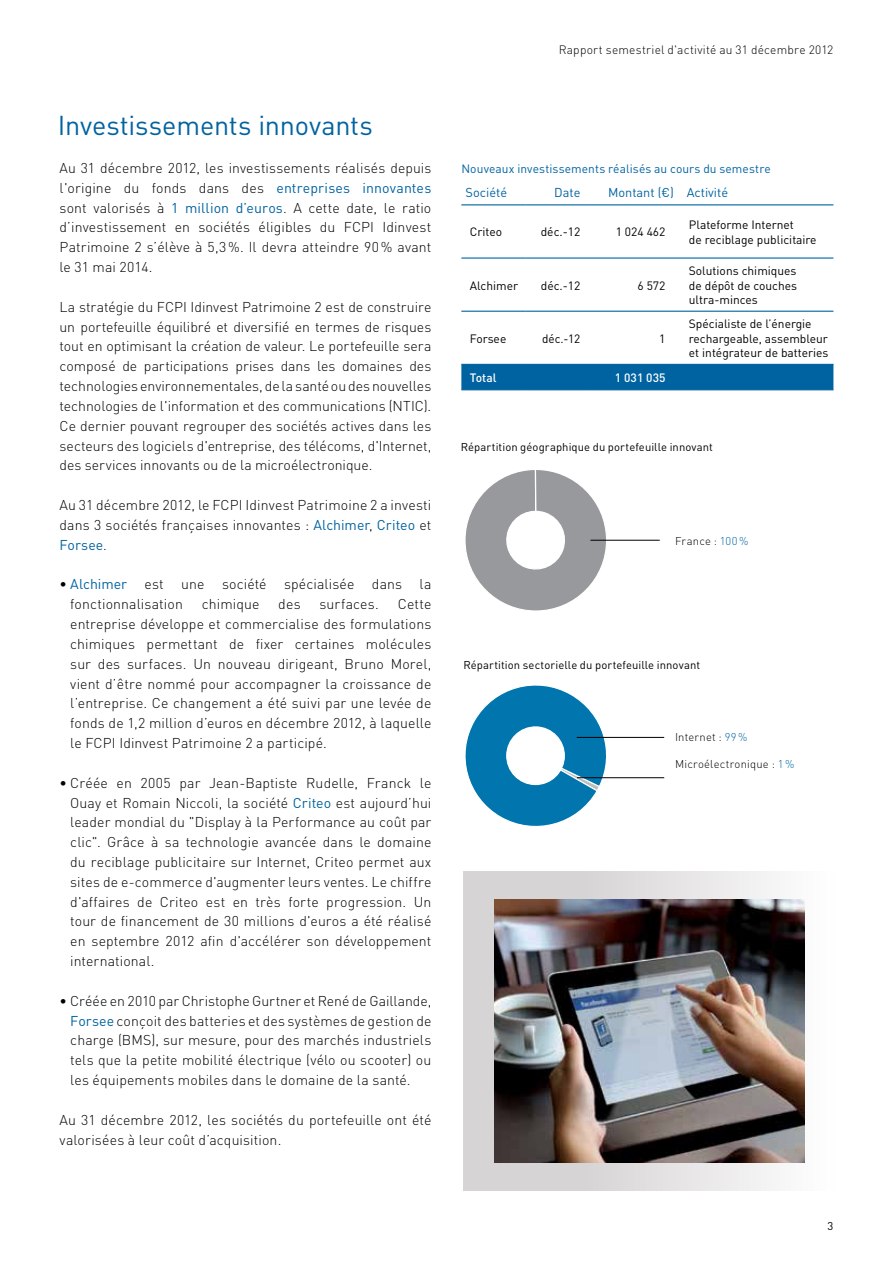
<style>
.page{position:relative;width:893px;height:1263px;background:#fff}
.page>*{position:absolute;margin:0;border:0;box-sizing:border-box;transform-origin:0 0}
.t1{font:27px "DIN";letter-spacing:-.005em;color:#0063a1}
.t2{font:300 14.1px/19.8px "DIN";letter-spacing:.01em;color:#000;text-align:justify}
.t3{font:12.75px "DIN";color:#0063a1}
.t4{font:12px/14.4px "DIN";color:#000}
.t5{font:12px "DIN";letter-spacing:.01em;color:#0063a1}
.t6{font:300 12px "DIN";letter-spacing:.015em;color:#000}
.t7{font:500 12px "DIN";color:#fff}
.t8{font:11.25px "DIN";letter-spacing:.01em;color:#000}
.t9{font:300 11.25px "DIN";letter-spacing:.015em;color:#000}
.s1{font-weight:400;color:#0063a1}
.s2{font-weight:400}
.s3{font-family:"DIN Regular Alternate"}
.s4{color:#0063a1}
</style>
<div class="page">
<svg style="left:465px;top:470px;width:142px;height:141px"></svg>
<svg style="left:465px;top:685px;width:142px;height:142px"></svg>
<div style="left:506px;top:727px;width:59px;height:58px;background:#fff;border-radius:50%"></div>
<div style="left:506px;top:726px;width:59px;height:59px;border:1px solid #fff;border-radius:50%"></div>
<div style="left:461px;top:365px;width:372px;height:24px;background:#0063a1"></div>
<hr style="left:461px;top:204px;width:64px;height:1px;background:#0063a1">
<hr style="left:525px;top:204px;width:64px;height:1px;background:#0063a1">
<hr style="left:589px;top:204px;width:85px;height:1px;background:#0063a1">
<hr style="left:674px;top:204px;width:159px;height:1px;background:#0063a1">
<hr style="left:461px;top:257px;width:64px;height:2px;background:#0063a1">
<hr style="left:525px;top:257px;width:64px;height:2px;background:#0063a1">
<hr style="left:589px;top:257px;width:85px;height:2px;background:#0063a1">
<hr style="left:674px;top:257px;width:159px;height:2px;background:#0063a1">
<hr style="left:461px;top:311px;width:64px;height:1px;background:#0063a1">
<hr style="left:525px;top:311px;width:64px;height:1px;background:#0063a1">
<hr style="left:589px;top:311px;width:85px;height:1px;background:#0063a1">
<hr style="left:674px;top:311px;width:159px;height:1px;background:#0063a1">
<hr style="left:461px;top:364px;width:64px;height:1px;background:#0063a1">
<hr style="left:525px;top:364px;width:64px;height:1px;background:#0063a1">
<hr style="left:589px;top:364px;width:85px;height:1px;background:#0063a1">
<hr style="left:674px;top:364px;width:159px;height:1px;background:#0063a1">
<hr style="left:461px;top:389px;width:64px;height:1px;background:#0063a1">
<hr style="left:525px;top:389px;width:64px;height:1px;background:#0063a1">
<hr style="left:589px;top:389px;width:85px;height:1px;background:#0063a1">
<hr style="left:674px;top:389px;width:159px;height:1px;background:#0063a1">
<div style="left:463px;top:871px;width:372px;height:320px;background:linear-gradient(to right,#cbc7c8,#f8f7f8)"></div>
<img style="left:495px;top:900px;width:309px;height:262px">
<hr style="left:590px;top:540px;width:70px;height:1px;background:#000">
<hr style="left:577px;top:737px;width:87px;height:1px;background:#000">
<hr style="left:577px;top:777px;width:87px;height:1px;background:#000">
<h1 class="t1" style="left:58px;top:108px;width:317px">Investissements innovants</h1>
<p class="t2" style="left:60px;top:158px;width:373px">Au 31 décembre 2012, les investissements réalisés depuis l'origine du fonds dans des <span class="s1">entreprises innovantes </span>sont valorisés à <span class="s1">1 million d’euros</span>. A cette date, le ratio d’investissement en sociétés éligibles du FCPI Idinvest Patrimoine 2 s’élève à 5,3%. Il devra atteindre 90% avant le 31 mai 2014.</p>
<p class="t2" style="left:60px;top:297px;width:373px">La stratégie du FCPI Idinvest Patrimoine 2 est de construire un portefeuille équilibré et diversifié en termes de risques tout en optimisant la création de valeur. Le portefeuille sera composé de participations prises dans les domaines des technologies environnementales, de la santé ou des nouvelles technologies de l'information et des communications (NTIC).<br>Ce dernier pouvant regrouper des sociétés actives dans les secteurs des logiciels d'entreprise, des télécoms, d'Internet, des services innovants ou de la microélectronique.</p>
<p class="t2" style="left:60px;top:495px;width:373px">Au 31 décembre 2012, le FCPI Idinvest Patrimoine 2 a investi dans 3 sociétés françaises innovantes : <span class="s1">Alchimer</span>, <span class="s1">Criteo</span> et <span class="s1">Forsee</span>.</p>
<p class="t2" style="left:70px;top:574px;width:363px;text-indent:-11px"><span class="s2">•</span> <span class="s1">Alchimer</span> est une société spécialisée dans la fonctionnalisation</p>
<p class="t2" style="left:70px;top:594px;width:363px;text-indent:328px">Cette entreprise développe et commercialise des formulations chimiques permettant de fixer certaines molécules sur des surfaces. Un nouveau dirigeant, Bruno Morel, vient d’être nommé pour accompagner la croissance de l’entreprise. Ce changement a été suivi par une levée de fonds de 1,2 million d’euros en décembre 2012, à laquelle le FCPI Idinvest Patrimoine 2 a participé.</p>
<p class="t2" style="left:70px;top:772px;width:363px;text-indent:-11px"><span class="s2">•</span> Créée en 2005 par Jean-Baptiste Rudelle, Franck le Ouay et Romain Niccoli, la société <span class="s1">Criteo</span> est aujourd’hui leader mondial du "Display à la Performance au coût par clic". Grâce à sa technologie avancée dans le domaine du reciblage publicitaire sur Internet, Criteo permet aux sites de e-commerce d'augmenter leurs ventes. Le chiffre d'affaires de Criteo est en très forte progression. Un tour de financement de 30 millions d'euros a été réalisé en septembre 2012 afin d'accélérer son développement international.</p>
<p class="t2" style="left:70px;top:991px;width:363px;text-indent:-11px"><span class="s2">•</span> Créée en 2010 par Christophe Gurtner et René de Gaillande, <span class="s1">Forsee</span> conçoit des batteries et des systèmes de gestion de charge (BMS), sur mesure, pour des marchés industriels tels que la petite mobilité électrique (vélo ou scooter) ou les équipements mobiles dans le domaine de la santé.</p>
<p class="t2" style="left:60px;top:1110px;width:373px">Au 31 décembre 2012, les sociétés du portefeuille ont été valorisées à leur coût d’acquisition.</p>
<p class="t2" style="left:202px;top:594px;width:59px">chimique</p>
<p class="t2" style="left:278px;top:594px;width:24px">des</p>
<p class="t2" style="left:320px;top:594px;width:61px">surfaces.</p>
<p class="t6" style="left:559px;top:43px;width:276px">Rapport semestriel d'activité au 31 décembre 2012</p>
<p class="t5" style="left:461px;top:161px;width:311px">Nouveaux investissements réalisés au cours du semestre</p>
<p class="t3" style="left:466px;top:185px;width:43px">Société</p>
<p class="t3" style="left:554px;top:185px;width:28px">Date</p>
<p class="t3" style="left:608px;top:185px;width:122px">Montant (<span class="s3">€</span>) Activité</p>
<p class="t4" style="left:470px;top:225px;width:34px">Criteo</p>
<p class="t4" style="left:541px;top:225px;width:41px">déc.-12</p>
<p class="t4" style="left:616px;top:225px;width:51px">1 024 462</p>
<p class="t4" style="left:689px;top:217px;width:129px">Plateforme Internet<br>de reciblage publicitaire</p>
<p class="t4" style="left:470px;top:278px;width:50px">Alchimer</p>
<p class="t4" style="left:541px;top:278px;width:41px">déc.-12</p>
<p class="t4" style="left:637px;top:278px;width:30px">6 572</p>
<p class="t4" style="left:689px;top:263px;width:110px;text-align:justify">Solutions chimiques de dépôt de couches ultra-minces</p>
<p class="t4" style="left:470px;top:331px;width:38px">Forsee</p>
<p class="t4" style="left:542px;top:331px;width:40px">déc.-12</p>
<p class="t4" style="left:659px;top:331px;width:8px">1</p>
<p class="t7" style="left:470px;top:370px;width:28px">Total</p>
<p class="t7" style="left:615px;top:370px;width:52px">1 031 035</p>
<p class="t4" style="left:689px;top:316px;width:141px">Spécialiste de l’énergie rechargeable, assembleur et intégrateur de batteries</p>
<p class="t8" style="left:461px;top:440px;width:254px">Répartition géographique du portefeuille innovant</p>
<p class="t9" style="left:675px;top:534px;width:75px">France : <span class="s4">100%</span></p>
<p class="t8" style="left:463px;top:658px;width:238px">Répartition sectorielle du portefeuille innovant</p>
<p class="t9" style="left:675px;top:729px;width:74px">Internet : <span class="s4">99%</span></p>
<p class="t9" style="left:675px;top:757px;width:121px">Microélectronique : <span class="s4">1%</span></p>
<p class="t8" style="left:827px;top:1218px;width:7px">3</p>
</div>
